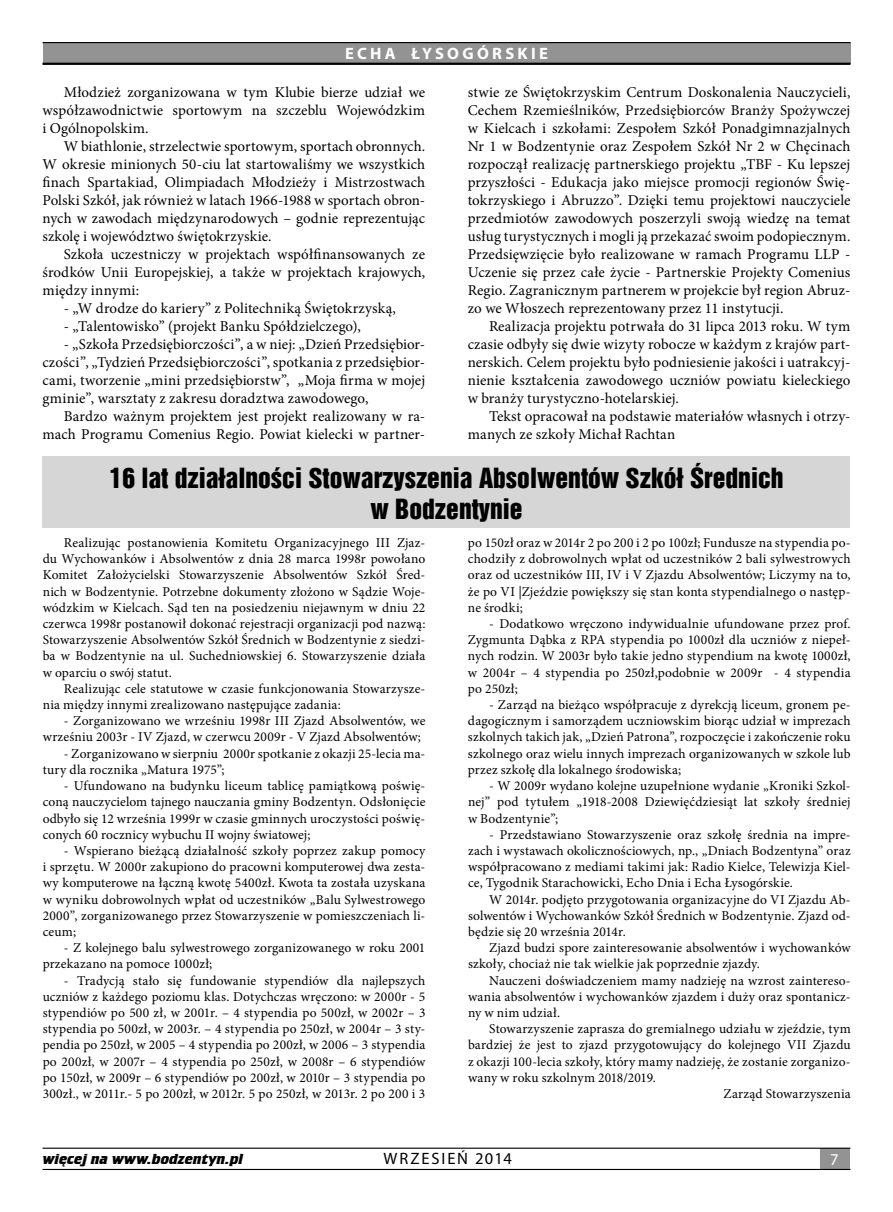
<style>
.page{position:relative;width:893px;height:1212px;background:#fff}
.page>*{position:absolute;margin:0;border:0;box-sizing:border-box;transform-origin:0 0}
.t1{font:25.5px/30.6px "Switzerland Inserat";color:#000;text-align:center}
.t2{font:700 16.5px "Myriad Pro";letter-spacing:.2em;color:#fff}
.t3{font:16.5px "Myriad Pro";letter-spacing:.11em;color:#000}
.t4{font:16.5px "Myriad Pro";color:#fff}
.t5{font:15px/18px "Minion Pro";letter-spacing:.005em;color:#000;text-align:justify}
.t6{font:700 15px "Crillee TEE";letter-spacing:.005em;color:#000}
.t7{font:13.5px/16.2px "Minion Pro";letter-spacing:.01em;color:#000;text-align:justify}
</style>
<div class="page">
<div style="left:820px;top:1148px;width:30px;height:21px;background:#939393"></div>
<div style="left:43px;top:42px;width:807px;height:21px;background:#939393"></div>
<hr style="left:43px;top:63px;width:807px;height:2px;background:#000">
<hr style="left:43px;top:42px;width:807px;height:1px;background:#000">
<hr style="left:43px;top:1169px;width:807px;height:1px;background:#000">
<hr style="left:43px;top:1147px;width:807px;height:2px;background:#000">
<div style="left:43px;top:456px;width:807px;height:72px;background:#d6d6d6"></div>
<p class="t2" style="left:345px;top:42px;width:203px">ECHA ŁYSOGÓRskie</p>
<p class="t5" style="left:468px;top:83px;width:384px">stwie ze Świętokrzyskim Centrum Doskonalenia Nauczycieli, Cechem Rzemieślników, Przedsiębiorców Branży Spożywczej w Kielcach i szkołami: Zespołem Szkół Ponadgimnazjalnych Nr 1 w Bodzentynie oraz Zespołem Szkół Nr 2 w Chęcinach rozpoczął realizację partnerskiego projektu „TBF - Ku lepszej przyszłości - Edukacja jako miejsce promocji regionów Świę&shy;tokrzyskiego i Abruzzo”. Dzięki temu projektowi nauczyciele przedmiotów zawodowych poszerzyli swoją wiedzę na temat usług turystycznych i mogli ją przekazać swoim podopiecznym.<br>Przedsięwzięcie było realizowane w ramach Programu LLP - Uczenie się przez całe życie - Partnerskie Projekty Comenius Regio. Zagranicznym partnerem w projekcie był region Abruz&shy;zo we Włoszech reprezentowany przez 11 instytucji.</p>
<p class="t5" style="left:468px;top:317px;width:384px;text-indent:21px">Realizacja projektu potrwała do 31 lipca 2013 roku. W tym czasie odbyły się dwie wizyty robocze w każdym z krajów part&shy;nerskich. Celem projektu było podniesienie jakości i uatrakcyj&shy;nienie kształcenia zawodowego uczniów powiatu kieleckiego w branży turystyczno-hotelarskiej.</p>
<p class="t5" style="left:468px;top:407px;width:384px;text-indent:21px">Tekst opracował na podstawie materiałów własnych i otrzy&shy;manych ze szkoły Michał Rachtan</p>
<h1 class="t1" style="left:110px;top:462px;width:675px">16 lat działalności Stowarzyszenia Absolwentów Szkół Średnich w Bodzentynie</h1>
<p class="t7" style="left:43px;top:535px;width:384px;text-indent:21px">Realizując postanowienia Komitetu Organizacyjnego III Zjaz&shy;du Wychowanków i Absolwentów z dnia 28 marca 1998r powołano Komitet Założycielski Stowarzyszenie Absolwentów Szkół Śred&shy;nich w Bodzentynie. Potrzebne dokumenty złożono w Sądzie Woje&shy;wódzkim w Kielcach. Sąd ten na posiedzeniu niejawnym w dniu 22 czerwca 1998r postanowił dokonać rejestracji organizacji pod nazwą:<br>Stowarzyszenie Absolwentów Szkół Średnich w Bodzentynie z siedzi&shy;ba w Bodzentynie na ul. Suchedniowskiej 6. Stowarzyszenie działa w oparciu o swój statut.</p>
<p class="t7" style="left:43px;top:680px;width:384px;text-indent:21px">Realizując cele statutowe w czasie funkcjonowania Stowarzysze&shy;nia między innymi zrealizowano następujące zadania:</p>
<p class="t7" style="left:43px;top:713px;width:384px;text-indent:21px">- Zorganizowano we wrześniu 1998r III Zjazd Absolwentów, we wrześniu 2003r - IV Zjazd, w czerwcu 2009r - V Zjazd Absolwentów;</p>
<p class="t7" style="left:43px;top:745px;width:384px;text-indent:21px">- Zorganizowano w sierpniu 2000r spotkanie z okazji 25-lecia ma&shy;tury dla rocznika „Matura 1975”;</p>
<p class="t7" style="left:43px;top:778px;width:384px;text-indent:21px">- Ufundowano na budynku liceum tablicę pamiątkową poświę&shy;coną nauczycielom tajnego nauczania gminy Bodzentyn. Odsłonięcie odbyło się 12 września 1999r w czasie gminnych uroczystości poświę&shy;conych 60 rocznicy wybuchu II wojny światowej;</p>
<p class="t7" style="left:43px;top:842px;width:384px;text-indent:21px">- Wspierano bieżącą działalność szkoły poprzez zakup pomocy i sprzętu. W 2000r zakupiono do pracowni komputerowej dwa zesta&shy;wy komputerowe na łączną kwotę 5400zł. Kwota ta została uzyskana w wyniku dobrowolnych wpłat od uczestników „Balu Sylwestrowego 2000”, zorganizowanego przez Stowarzyszenie w pomieszczeniach li&shy;ceum;</p>
<p class="t7" style="left:43px;top:940px;width:384px;text-indent:21px">- Z kolejnego balu sylwestrowego zorganizowanego w roku 2001 przekazano na pomoce 1000zł;</p>
<p class="t7" style="left:43px;top:972px;width:384px;text-indent:21px">- Tradycją stało się fundowanie stypendiów dla najlepszych uczniów z każdego poziomu klas. Dotychczas wręczono: w 2000r - 5 stypendiów po 500 zł, w 2001r. – 4 stypendia po 500zł, w 2002r – 3 stypendia po 500zł, w 2003r. – 4 stypendia po 250zł, w 2004r – 3 sty&shy;pendia po 250zł, w 2005 – 4 stypendia po 200zł, w 2006 – 3 stypendia po 200zł, w 2007r – 4 stypendia po 250zł, w 2008r – 6 stypendiów po 150zł, w 2009r – 6 stypendiów po 200zł, w 2010r – 3 stypendia po 300zł., w 2011r.- 5 po 200zł, w 2012r. 5 po 250zł, w 2013r. 2 po 200 i 3</p>
<p class="t5" style="left:43px;top:83px;width:384px;text-indent:21px">Młodzież zorganizowana w tym Klubie bierze udział we współzawodnictwie sportowym na szczeblu Wojewódzkim i Ogólnopolskim.</p>
<p class="t5" style="left:43px;top:137px;width:384px;text-indent:21px">W biathlonie, strzelectwie sportowym, sportach obronnych.<br>W okresie minionych 50-ciu lat startowaliśmy we wszystkich finach Spartakiad, Olimpiadach Młodzieży i Mistrzostwach Polski Szkół, jak również w latach 1966-1988 w sportach obron&shy;nych w zawodach międzynarodowych – godnie reprezentując szkolę i województwo świętokrzyskie.</p>
<p class="t5" style="left:43px;top:245px;width:384px;text-indent:21px">Szkoła uczestniczy w projektach współfinansowanych ze środków Unii Europejskiej, a także w projektach krajowych, między innymi:</p>
<p class="t5" style="left:64px;top:299px;width:334px">- „W drodze do kariery” z Politechniką Świętokrzyską,</p>
<p class="t5" style="left:64px;top:317px;width:298px">- „Talentowisko” (projekt Banku Spółdzielczego),</p>
<p class="t5" style="left:43px;top:335px;width:384px;text-indent:21px">- „Szkoła Przedsiębiorczości”, a w niej: „Dzień Przedsiębior&shy;czości”, „Tydzień Przedsiębiorczości”, spotkania z przedsiębior&shy;cami, tworzenie „mini przedsiębiorstw”, „Moja firma w mojej gminie”, warsztaty z zakresu doradztwa zawodowego,</p>
<p class="t5" style="left:42px;top:407px;width:384px;text-align:right">Bardzo ważnym projektem jest projekt realizowany w ra&shy;mach Programu Comenius Regio. Powiat kielecki w partner-</p>
<p class="t7" style="left:468px;top:535px;width:384px">po 150zł oraz w 2014r 2 po 200 i 2 po 100zł; Fundusze na stypendia po&shy;chodziły z dobrowolnych wpłat od uczestników 2 bali sylwestrowych oraz od uczestników III, IV i V Zjazdu Absolwentów; Liczymy na to, że po VI |Zjeździe powiększy się stan konta stypendialnego o następ&shy;ne środki;</p>
<p class="t7" style="left:468px;top:616px;width:384px;text-indent:21px">- Dodatkowo wręczono indywidualnie ufundowane przez prof.<br>Zygmunta Dąbka z RPA stypendia po 1000zł dla uczniów z niepeł&shy;nych rodzin. W 2003r było takie jedno stypendium na kwotę 1000zł, w 2004r – 4 stypendia po 250zł,podobnie w 2009r - 4 stypendia po 250zł;</p>
<p class="t7" style="left:468px;top:697px;width:384px;text-indent:21px">- Zarząd na bieżąco współpracuje z dyrekcją liceum, gronem pe&shy;dagogicznym i samorządem uczniowskim biorąc udział w imprezach szkolnych takich jak, „Dzień Patrona”, rozpoczęcie i zakończenie roku szkolnego oraz wielu innych imprezach organizowanych w szkole lub przez szkołę dla lokalnego środowiska;</p>
<p class="t7" style="left:468px;top:778px;width:384px;text-indent:21px">- W 2009r wydano kolejne uzupełnione wydanie „Kroniki Szkol&shy;nej” pod tytułem „1918-2008 Dziewięćdziesiąt lat szkoły średniej w Bodzentynie”;</p>
<p class="t7" style="left:468px;top:826px;width:384px;text-indent:21px">- Przedstawiano Stowarzyszenie oraz szkołę średnia na impre&shy;zach i wystawach okolicznościowych, np., „Dniach Bodzentyna” oraz współpracowano z mediami takimi jak: Radio Kielce, Telewizja Kiel&shy;ce, Tygodnik Starachowicki, Echo Dnia i Echa Łysogórskie.</p>
<p class="t7" style="left:468px;top:891px;width:384px;text-indent:21px">W 2014r. podjęto przygotowania organizacyjne do VI Zjazdu Ab&shy;solwentów i Wychowanków Szkół Średnich w Bodzentynie. Zjazd od&shy;będzie się 20 września 2014r.</p>
<p class="t7" style="left:468px;top:940px;width:384px;text-indent:21px">Zjazd budzi spore zainteresowanie absolwentów i wychowanków szkoły, chociaż nie tak wielkie jak poprzednie zjazdy.</p>
<p class="t7" style="left:468px;top:972px;width:384px;text-indent:21px">Nauczeni doświadczeniem mamy nadzieję na wzrost zaintereso&shy;wania absolwentów i wychowanków zjazdem i duży oraz spontanicz&shy;ny w nim udział.</p>
<p class="t7" style="left:489px;top:1021px;width:363px">Stowarzyszenie zaprasza do gremialnego udziału w zjeździe, tym</p>
<p class="t7" style="left:468px;top:1037px;width:384px">bardziej że jest to zjazd przygotowujący do kolejnego VII Zjazdu</p>
<p class="t7" style="left:468px;top:1053px;width:384px">z okazji 100-lecia szkoły, który mamy nadzieję, że zostanie zorganizo-</p>
<p class="t7" style="left:468px;top:1069px;width:189px">wany w roku szkolnym 2018/2019.</p>
<p class="t7" style="left:723px;top:1085px;width:129px">Zarząd Stowarzyszenia</p>
<p class="t6" style="left:43px;top:1150px;width:202px">więcej na www.bodzentyn.pl</p>
<p class="t3" style="left:384px;top:1149px;width:130px">WRZESIEŃ 2014</p>
<p class="t4" style="left:830px;top:1149px;width:10px">7</p>
</div>
